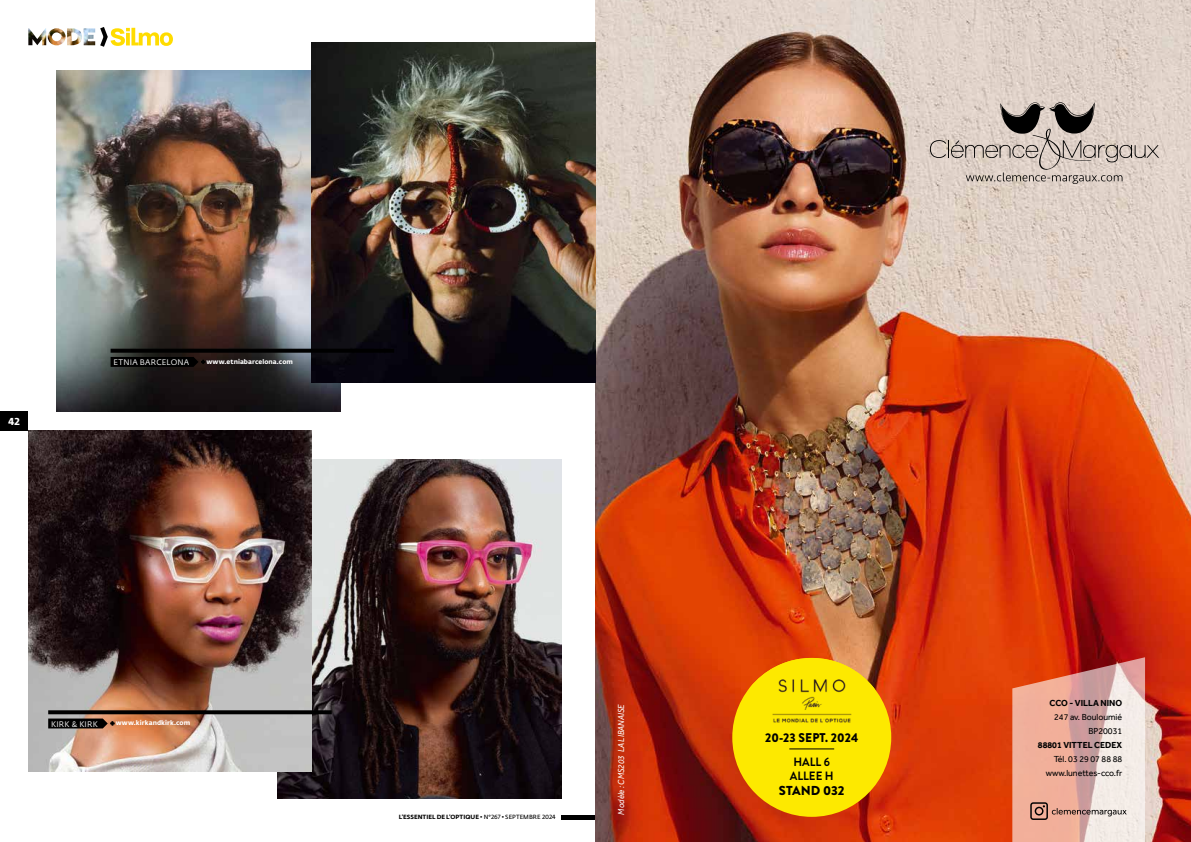
<style>
.page{position:relative;width:1191px;height:842px;background:#fff}
.page>*{position:absolute;margin:0;border:0;box-sizing:border-box;transform-origin:0 0}
.t1{font:900 13px "Brandon Grotesque";color:#000}
.t2{font:900 12.7px "Brandon Grotesque";letter-spacing:.01em;color:#000;scale:.95 1}
.t3{font:700 12.1px/14.1px "Brandon Grotesque";color:#000;text-align:center;scale:.95 1}
.t4{font:10px "Fedra Sans Alt Pro Bold LF";color:#fff}
.t5{font:9px/14px "Effra";color:#000;text-align:right}
.t6{font:700 9px "Effra";color:#000}
.t7{font:italic 9px "Effra";letter-spacing:.005em;color:#fff;scale:.9 1}
.t8{font:8px "Fedra Sans Alt Pro Book LF";letter-spacing:.02em;color:#fff}
.t9{font:6.5px "Fedra Sans Alt Pro Bold LF";letter-spacing:.01em;color:#fff}
.t10{font:6px "Fedra Sans Alt Pro Bold LF";letter-spacing:.005em;color:#000}
.s1{color:#000}
.s2{font-family:"Fedra Sans Alt Pro Demi LF"}
</style>
<div class="page">
<div style="left:0;top:411px;width:28px;height:20px;background:#000"></div>
<hr style="left:561px;top:815px;width:34px;height:4px;background:#000">
<img style="left:595px;top:0;width:596px;height:842px">
<svg style="left:1012px;top:657px;width:133px;height:185px;background:#e4b0a3"></svg>
<svg style="left:930px;top:102px;width:229px;height:82px;background:#c1b5ad"></svg>
<div style="left:732px;top:658px;width:159px;height:159px;background:#fde900;border-radius:50%"></div>
<img style="left:749px;top:658px;width:125px;height:92px">
<hr style="left:789px;top:748px;width:45px;height:1px;background:#000">
<img style="left:28px;top:28px;width:67px;height:17px">
<img style="left:278px;top:459px;width:283px;height:340px">
<img style="left:28px;top:431px;width:284px;height:340px">
<img style="left:57px;top:71px;width:283px;height:340px">
<img style="left:312px;top:43px;width:283px;height:340px">
<svg style="left:48px;top:710px;width:284px;height:4px"></svg>
<hr style="left:111px;top:349px;width:283px;height:4px;background:#000">
<svg style="left:111px;top:357px;width:87px;height:10px"></svg>
<svg style="left:48px;top:718px;width:60px;height:10px"></svg>
<svg style="left:100px;top:27px;width:73px;height:20px"></svg>
<p class="t4" style="left:8px;top:413px;width:13px">42</p>
<p class="t8" style="left:113px;top:357px;width:77px">ETNIA BARCELONA</p>
<p class="t9" style="left:201px;top:356px;width:93px"><span class="s1">+</span> www.etniabarcelona.com</p>
<p class="t8" style="left:51px;top:718px;width:48px">KIRK &amp; KIRK</p>
<p class="t9" style="left:111px;top:718px;width:81px"><span class="s1">+</span> www.kirkandkirk.com</p>
<p class="t10" style="left:399px;top:812px;width:158px">L’ESSENTIEL DE L’OPTIQUE <span class="s2">• N°267 • SEPTEMBRE 2024</span></p>
<p class="t7" style="left:616px;top:814px;width:124px;rotate:-90deg">Modèle : CMS203 LA LIBANAISE</p>
<h2 class="t2" style="left:765px;top:729px;width:99px">20-23 SEPT. 2024</h2>
<h3 class="t3" style="left:789px;top:755px;width:48px">HALL 6<br>ALLEE H</h3>
<h1 class="t1" style="left:779px;top:781px;width:67px">STAND 032</h1>
<p class="t6" style="left:1049px;top:698px;width:74px">CCO - VILLA NINO</p>
<p class="t5" style="left:1054px;top:710px;width:69px">247 av. Bouloumié<br>BP20031</p>
<p class="t6" style="left:1038px;top:740px;width:86px">88801 VITTEL CEDEX</p>
<p class="t5" style="left:1045px;top:752px;width:78px">Tél. 03 29 07 88 88 www.lunettes-cco.fr</p>
</div>
